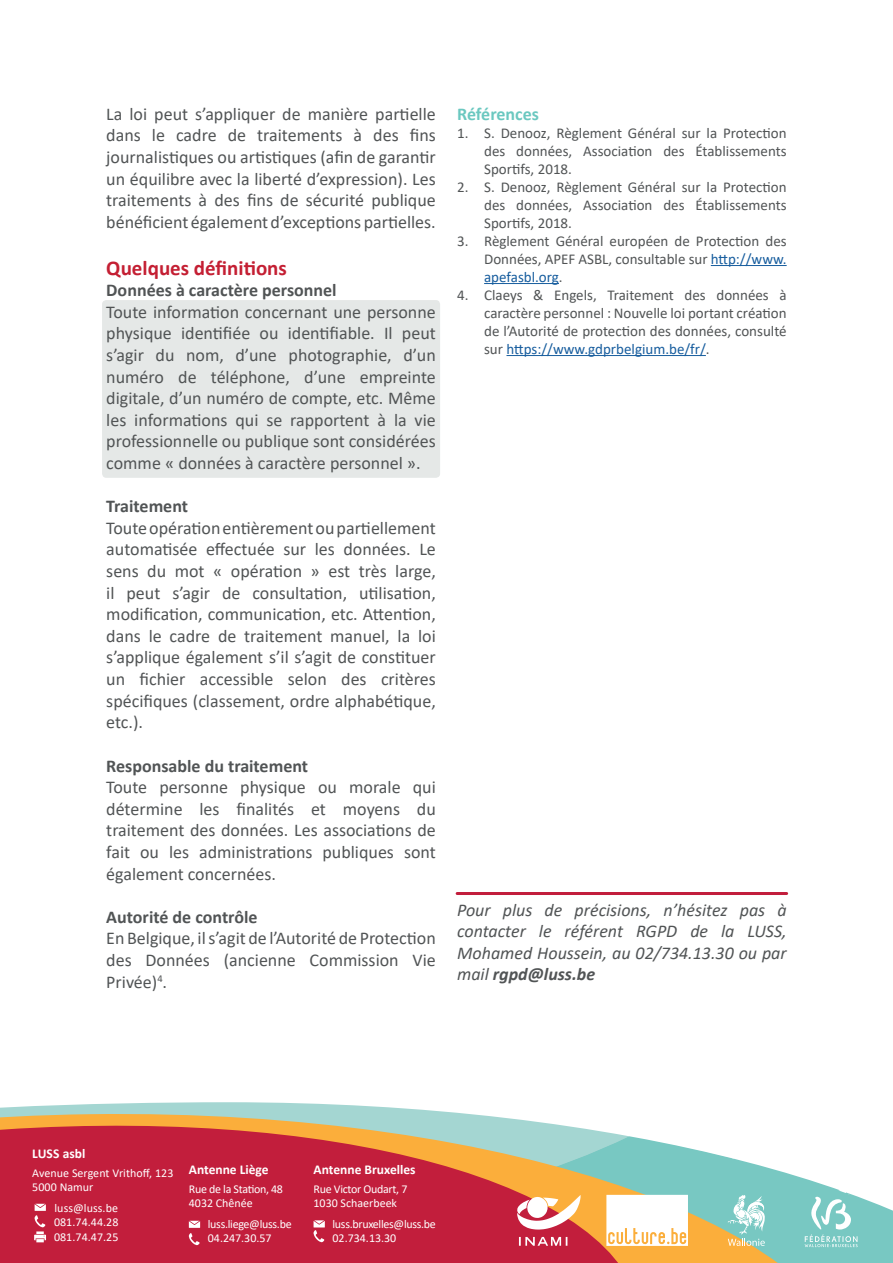
<style>
.page{position:relative;width:893px;height:1263px;background:#fff}
.page>*{position:absolute;margin:0;border:0;box-sizing:border-box;transform-origin:0 0}
.t1{font:700 21px "Calibri";color:#c41f33}
.t2{font:18px/21.6px "Calibri";color:#515455;text-align:justify}
.t3{font:italic 18px/21.6px "Calibri";color:#515455;text-align:justify}
.t4{font:700 18px "Calibri";color:#515455}
.t5{font:700 18px "Calibri";color:#6bc8c0}
.t6{font:15px/18px "Calibri";color:#515455;text-align:justify}
.t7{font:700 13.5px "Calibri";color:#fff}
.t8{font:13.5px "Source Sans Pro";color:#fff}
.t9{font:700 13.5px "Source Sans Pro";color:#fff}
.t10{font:12px/14.4px "Calibri";color:#fff}
.t11{font:12px/14.4px "Calibri";letter-spacing:-.025em;color:#fff}
.s1{color:#175d9e}
.s2{font-weight:700}
.s3{font-weight:600}
</style>
<div class="page">
<svg style="left:651px;top:1140px;width:209px;height:123px;fill:#79c8c2"></svg>
<svg style="left:0;top:1102px;width:651px;height:161px;background:#c65d62"></svg>
<div style="left:34px;top:1204px;width:166px;height:41px;background:#c21e3c"></div>
<svg style="left:314px;top:1220px;width:11px;height:22px"></svg>
<svg style="left:721px;top:1187px;width:64px;height:59px;background:#95cec2"></svg>
<svg style="left:517px;top:1187px;width:176px;height:59px"></svg>
<svg style="left:805px;top:1187px;width:57px;height:60px"></svg>
<div style="left:102px;top:300px;width:338px;height:178px;background:#e5e8e7;border-radius:4px"></div>
<hr style="left:711px;top:265px;width:76px;height:1px;background:#175d9e">
<hr style="left:484px;top:283px;width:75px;height:1px;background:#175d9e">
<hr style="left:506px;top:355px;width:200px;height:1px;background:#175d9e">
<hr style="left:457px;top:892px;width:330px;height:3px;background:#c21e3c">
<p class="t2" style="left:106px;top:103px;width:331px">La loi peut s’appliquer de manière partielle dans le cadre de traitements à des fins journalistiques ou artistiques (afin de garantir un équilibre avec la liberté d’expression). Les traitements à des fins de sécurité publique bénéficient également d’exceptions partielles.</p>
<p class="t1" style="left:106px;top:253px;width:182px">Quelques définitions</p>
<p class="t4" style="left:106px;top:277px;width:232px">Données à caractère personnel</p>
<p class="t2" style="left:106px;top:301px;width:331px">Toute information concernant une personne physique identifiée ou identifiable. Il peut s’agir du nom, d’une photographie, d’un numéro de téléphone, d’une empreinte digitale, d’un numéro de compte, etc. Même les informations qui se rapportent à la vie professionnelle ou publique sont considérées comme « données à caractère personnel ».</p>
<p class="t4" style="left:106px;top:493px;width:83px">Traitement</p>
<p class="t2" style="left:106px;top:517px;width:331px">Toute opération entièrement ou partiellement automatisée effectuée sur les données. Le sens du mot « opération » est très large, il peut s’agir de consultation, utilisation, modification, communication, etc. Attention, dans le cadre de traitement manuel, la loi s’applique également s’il s’agit de constituer un fichier accessible selon des critères spécifiques (classement, ordre alphabétique, etc.).</p>
<p class="t4" style="left:106px;top:753px;width:203px">Responsable du traitement</p>
<p class="t2" style="left:106px;top:776px;width:331px">Toute personne physique ou morale qui détermine les finalités et moyens du traitement des données. Les associations de fait ou les administrations publiques sont également concernées.</p>
<p class="t4" style="left:106px;top:904px;width:153px">Autorité de contrôle</p>
<p class="t2" style="left:106px;top:927px;width:331px">En Belgique, il s’agit de l’Autorité de Protection des Données (ancienne Commission Vie Privée)<sup>4</sup>.</p>
<p class="t5" style="left:457px;top:101px;width:83px">Références</p>
<p class="t6" style="left:484px;top:123px;width:304px;text-indent:-27px">1. S. Denooz, Règlement Général sur la Protection des données, Association des Établissements Sportifs, 2018.</p>
<p class="t6" style="left:484px;top:177px;width:304px;text-indent:-27px">2. S. Denooz, Règlement Général sur la Protection des données, Association des Établissements Sportifs, 2018.</p>
<p class="t6" style="left:484px;top:231px;width:304px;text-indent:-27px">3. Règlement Général européen de Protection des Données, APEF ASBL, consultable sur <span class="s1">http://www. apefasbl.org</span>.</p>
<p class="t6" style="left:484px;top:285px;width:304px;text-indent:-27px">4. Claeys &amp; Engels, Traitement des données à caractère personnel : Nouvelle loi portant création de l’Autorité de protection des données, consulté sur <span class="s1">https://www.gdprbelgium.be/fr/</span>.</p>
<p class="t3" style="left:457px;top:898px;width:331px">Pour plus de précisions, n’hésitez pas à contacter le référent RGPD de la LUSS, Mohamed Houssein, au 02/734.13.30 ou par mail <span class="s2">rgpd@luss.be</span></p>
<p class="t7" style="left:32px;top:1144px;width:55px">LUSS asbl</p>
<p class="t10" style="left:32px;top:1165px;width:143px">Avenue Sergent Vrithoff, 123<br>5000 Namur</p>
<p class="t10" style="left:54px;top:1200px;width:66px;text-align:justify">luss@luss.be 081.74.44.28<br>081.74.47.25</p>
<p class="t9" style="left:39px;top:1183px;width:59px">LUSS asbl</p>
<p class="t8" style="left:39px;top:1222px;width:70px">5000 Namur</p>
<p class="t7" style="left:189px;top:1160px;width:81px">Antenne Liège</p>
<p class="t11" style="left:189px;top:1181px;width:96px">Rue de la Station, 48<br>4032 Chênée</p>
<p class="t11" style="left:208px;top:1216px;width:85px">luss.liege@luss.be<br>04.247.30.57</p>
<p class="t7" style="left:314px;top:1160px;width:104px">Antenne Bruxelles</p>
<p class="t10" style="left:314px;top:1181px;width:95px">Rue Victor Oudart, 7<br>1030 Schaerbeek</p>
<p class="t11" style="left:333px;top:1216px;width:105px">luss.bruxelles@luss.be<br>02.734.13.30</p>
<p class="t8" style="left:234px;top:1184px;width:93px"><span class="s3">T :</span> 081 74 44 2 8</p>
<p class="t8" style="left:234px;top:1223px;width:94px"><span class="s3">E :</span> luss@luss.be</p>
</div>
